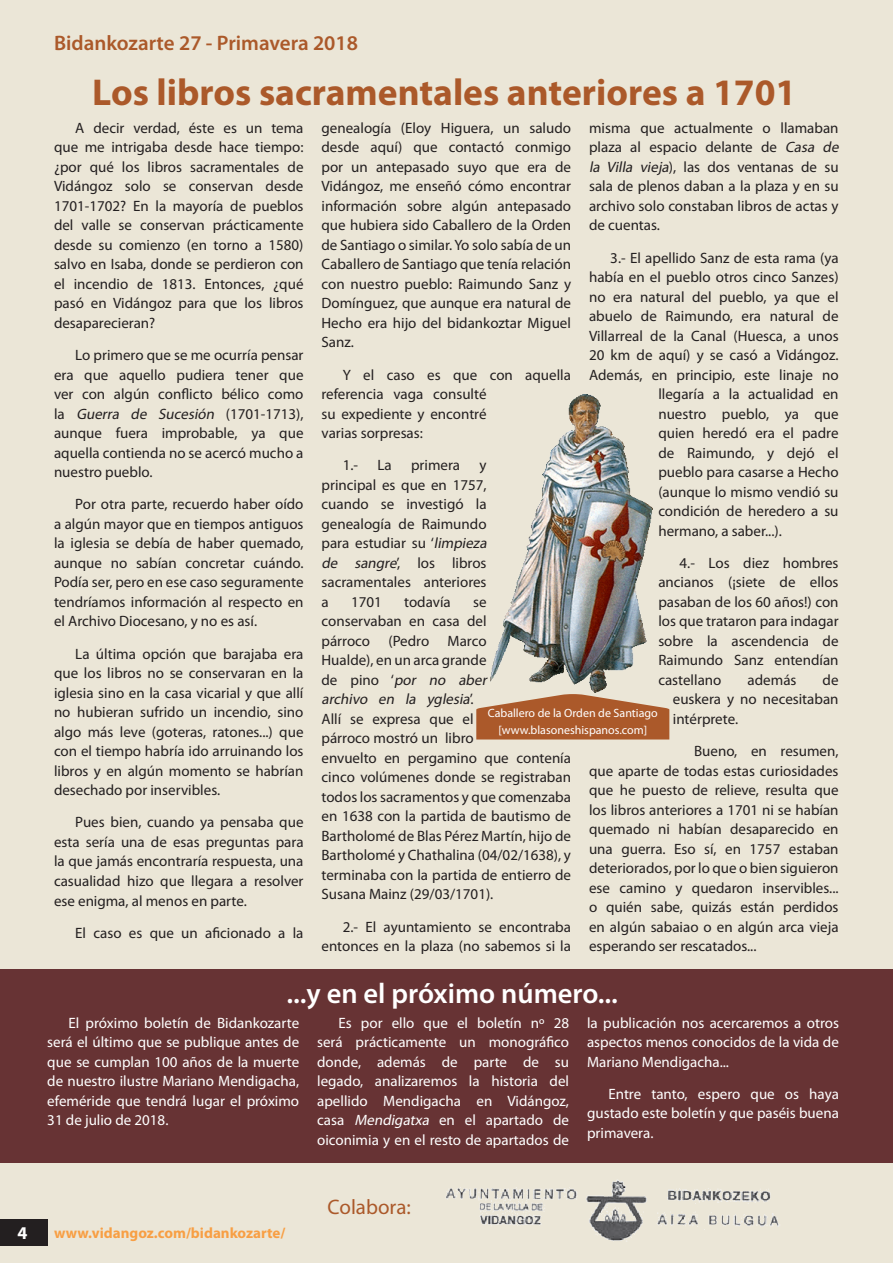
<style>
.page{position:relative;width:893px;height:1263px;background:#ebe6d7}
.page>*{position:absolute;margin:0;border:0;box-sizing:border-box;transform-origin:0 0}
.Head_2{font:700 37.5px "Myriad Pro";color:#ab592a}
.Head_2_reverse{font:600 28.5px "Myriad Pro";color:#fff}
.Subheading{font:600 21px "Myriad Pro";color:#ab592a}
.Head_2-2{font:21px "Myriad Pro";color:#ab592a}
.t1{font:700 18px "Myriad Pro";color:#fff}
.Body{font:15px/19.5px "Myriad Pro";color:#231f20;text-align:justify}
.Body-2{font:15px/19.5px "Myriad Pro";color:#fff;text-align:justify}
.t2{font:700 15px "Myriad Pro";color:#f89f44}
.t3{font:12px "Myriad Pro";color:#fff}
.s1{font-style:italic}
</style>
<div class="page">
<div style="left:0;top:969px;width:893px;height:194px;background:#673334"></div>
<div style="left:0;top:1219px;width:47px;height:26px;background:#231f20"></div>
<img style="left:446px;top:1179px;width:334px;height:63px">
<svg style="left:476px;top:694px;width:193px;height:45px;background:#b46e44"></svg>
<img style="left:490px;top:395px;width:162px;height:297px">
<p class="Subheading" style="left:54px;top:29px;width:306px">Bidankozarte 27 - Primavera 2018</p>
<p class="Head_2" style="left:92px;top:68px;width:706px">Los libros sacramentales anteriores a 1701</p>
<p class="Body" style="left:54px;top:118px;width:251px;text-indent:21px">A decir verdad, éste es un tema que me intrigaba desde hace tiempo: ¿por qué los libros sacramentales de Vidángoz solo se conservan desde 1701-1702? En la mayoría de pueblos del valle se conservan prácticamente desde su comienzo (en torno a 1580) salvo en Isaba, donde se perdieron con el incendio de 1813. Entonces, ¿qué pasó en Vidángoz para que los libros desaparecieran?</p>
<p class="Body" style="left:54px;top:345px;width:251px;text-indent:21px">Lo primero que se me ocurría pensar era que aquello pudiera tener que ver con algún conflicto bélico como l a <span class="s1">Guerra de Sucesión</span> ( 1 7 0 1 - 1 7 1 3 ) , aunque fuera improbable, ya que aquella contienda no se acercó mucho a nuestro pueblo.</p>
<p class="Body" style="left:54px;top:494px;width:251px;text-indent:21px">Por otra parte, recuerdo haber oído a algún mayor que en tiempos antiguos la iglesia se debía de haber quemado, aunque no sabían concretar cuándo.<br>Podía ser, pero en ese caso seguramente tendríamos información al respecto en el Archivo Diocesano, y no es así.</p>
<p class="Body" style="left:54px;top:644px;width:251px;text-indent:21px">La última opción que barajaba era que los libros no se conservaran en la iglesia sino en la casa vicarial y que allí no hubieran sufrido un incendio, sino algo más leve (goteras, ratones...) que con el tiempo habría ido arruinando los libros y en algún momento se habrían desechado por inservibles.</p>
<p class="Body" style="left:54px;top:812px;width:251px;text-indent:21px">Pues bien, cuando ya pensaba que esta sería una de esas preguntas para la que jamás encontraría respuesta, una casualidad hizo que llegara a resolver ese enigma, al menos en parte.</p>
<p class="Body" style="left:75px;top:923px;width:230px">El caso es que un aficionado a la</p>
<p class="Body" style="left:322px;top:118px;width:251px">genealogía (Eloy Higuera, un saludo desde aquí) que contactó conmigo por un antepasado suyo que era de Vidángoz, me enseñó cómo encontrar información sobre algún antepasado que hubiera sido Caballero de la Orden de Santiago o similar. Yo solo sabía de un Caballero de Santiago que tenía relación con nuestro pueblo: Raimundo Sanz y Domínguez, que aunque era natural de Hecho era hijo del bidankoztar Miguel Sanz.</p>
<p class="Body" style="left:322px;top:365px;width:251px;text-align:left;text-indent:21px">Y el caso es que con aquella referencia vaga consulté<br>su expediente y encontré<br>varias sorpresas:</p>
<p class="Body" style="left:343px;top:455px;width:17px">1.-</p>
<p class="Body" style="left:377px;top:455px;width:16px">La</p>
<p class="Body" style="left:411px;top:455px;width:51px">primera</p>
<p class="Body" style="left:589px;top:118px;width:254px;text-align:left">misma que actualmente o llamaban plaza al espacio delante de <span class="s1">Casa de la Villa vieja</span>), las dos ventanas de su sala de plenos daban a la plaza y en su archivo solo constaban libros de actas y de cuentas.</p>
<p class="Body" style="left:610px;top:248px;width:230px">3.- El apellido Sanz de esta rama (ya</p>
<p class="Body" style="left:589px;top:267px;width:251px">había en el pueblo otros cinco Sanzes)</p>
<p class="Body" style="left:589px;top:287px;width:251px">no era natural del pueblo, ya que el</p>
<p class="Body" style="left:589px;top:306px;width:251px">abuelo de Raimundo, era natural de</p>
<p class="Body" style="left:589px;top:326px;width:251px">Villarreal de la Canal (Huesca, a unos</p>
<p class="Body" style="left:589px;top:345px;width:251px">20 km de aquí) y se casó a Vidángoz.</p>
<p class="Body" style="left:589px;top:365px;width:251px">Además, en principio, este linaje no</p>
<p class="Body" style="left:658px;top:384px;width:182px">llegaría a la actualidad en</p>
<p class="Body" style="left:658px;top:404px;width:182px">nuestro pueblo, ya que</p>
<p class="Body" style="left:658px;top:423px;width:182px">quien heredó era el padre</p>
<p class="Body" style="left:658px;top:443px;width:182px">de Raimundo, y dejó el</p>
<p class="Body" style="left:658px;top:462px;width:182px">pueblo para casarse a Hecho</p>
<p class="Body" style="left:658px;top:482px;width:182px">(aunque lo mismo vendió su</p>
<p class="Body" style="left:658px;top:501px;width:182px">condición de heredero a su</p>
<p class="Body" style="left:658px;top:521px;width:125px">hermano, a saber...).</p>
<p class="Body" style="left:658px;top:553px;width:182px;text-indent:21px">4.- Los diez hombres ancianos (¡siete de ellos pasaban de los 60 años!) con los que trataron para indagar sobre la ascendencia de Raimundo Sanz entendían castellano</p>
<p class="Body" style="left:322px;top:455px;width:170px;text-align:left;text-indent:158px">y principal es que en 1757, cuando se investigó la genealogía de Raimundo para estudiar su ‘<span class="s1">limpieza de sangre</span>’, los libros sacramentales anteriores a</p>
<p class="Body" style="left:351px;top:592px;width:32px">1701</p>
<p class="Body" style="left:404px;top:592px;width:48px">todavía</p>
<p class="Body" style="left:322px;top:592px;width:251px;text-align:left;text-indent:152px">se<br>conservaban en casa del<br>párroco (Pedro Marco<br>Hualde), en un arca grande<br>d e p i n o ‘<span class="s1">por no aber<br>archivo en la yglesia</span>’.<br>Allí se expresa que el<br>párroco mostró un libro<br>envuelto en pergamino que contenía cinco volúmenes donde se registraban todos los sacramentos y que comenzaba en 1638 con la partida de bautismo de<br>Bartholomé de Blas Pérez Martín, hijo de<br>Bartholomé y Chathalina (04/02/1638), y terminaba con la partida de entierro de<br>Susana Mainz (29/03/1701).</p>
<p class="Body" style="left:322px;top:917px;width:251px;text-align:right">2.- El ayuntamiento se encontraba entonces en la plaza (no sabemos si la</p>
<p class="Body" style="left:673px;top:670px;width:167px;text-indent:150px">de euskera y no necesitaban intérprete.</p>
<p class="Body" style="left:589px;top:741px;width:251px;text-indent:105px">Bueno, en resumen, que aparte de todas estas curiosidades que he puesto de relieve, resulta que los libros anteriores a 1701 ni se habían quemado ni habían desaparecido en una guerra. Eso sí, en 1757 estaban deteriorados, por lo que o bien siguieron ese camino y quedaron inservibles... o quién sabe, quizás están perdidos en algún sabaiao o en algún arca vieja esperando ser rescatados...</p>
<p class="Body" style="left:748px;top:670px;width:50px">además</p>
<p class="t3" style="left:488px;top:706px;width:171px">Caballero de la Orden de Santiago</p>
<p class="t3" style="left:498px;top:722px;width:150px">[www.blasoneshispanos.com]</p>
<p class="Head_2_reverse" style="left:286px;top:975px;width:333px">...y en el próximo número...</p>
<p class="Body-2" style="left:47px;top:1012px;width:253px;text-indent:21px">El próximo boletín de Bidankozarte será el último que se publique antes de que se cumplan 100 años de la muerte de nuestro ilustre Mariano Mendigacha, efeméride que tendrá lugar el próximo 31 de julio de 2018.</p>
<p class="Body-2" style="left:317px;top:1012px;width:253px;text-indent:21px">Es por ello que el boletín nº 28 será prácticamente un monográfico donde, además de parte de su legado, analizaremos la historia del apellido Mendigacha en Vidángoz, casa <span class="s1">Mendigatxa</span> en el apartado de oiconimia y en el resto de apartados de</p>
<p class="Body-2" style="left:587px;top:1012px;width:253px">la publicación nos acercaremos a otros aspectos menos conocidos de la vida de Mariano Mendigacha...</p>
<p class="Body-2" style="left:587px;top:1084px;width:253px;text-indent:21px">Entre tanto, espero que os haya gustado este boletín y que paséis buena primavera.</p>
<p class="t1" style="left:18px;top:1221px;width:11px">4</p>
<p class="t2" style="left:54px;top:1223px;width:233px">www.vidangoz.com/bidankozarte/</p>
<p class="Head_2-2" style="left:328px;top:1194px;width:85px">Colabora:</p>
</div>
